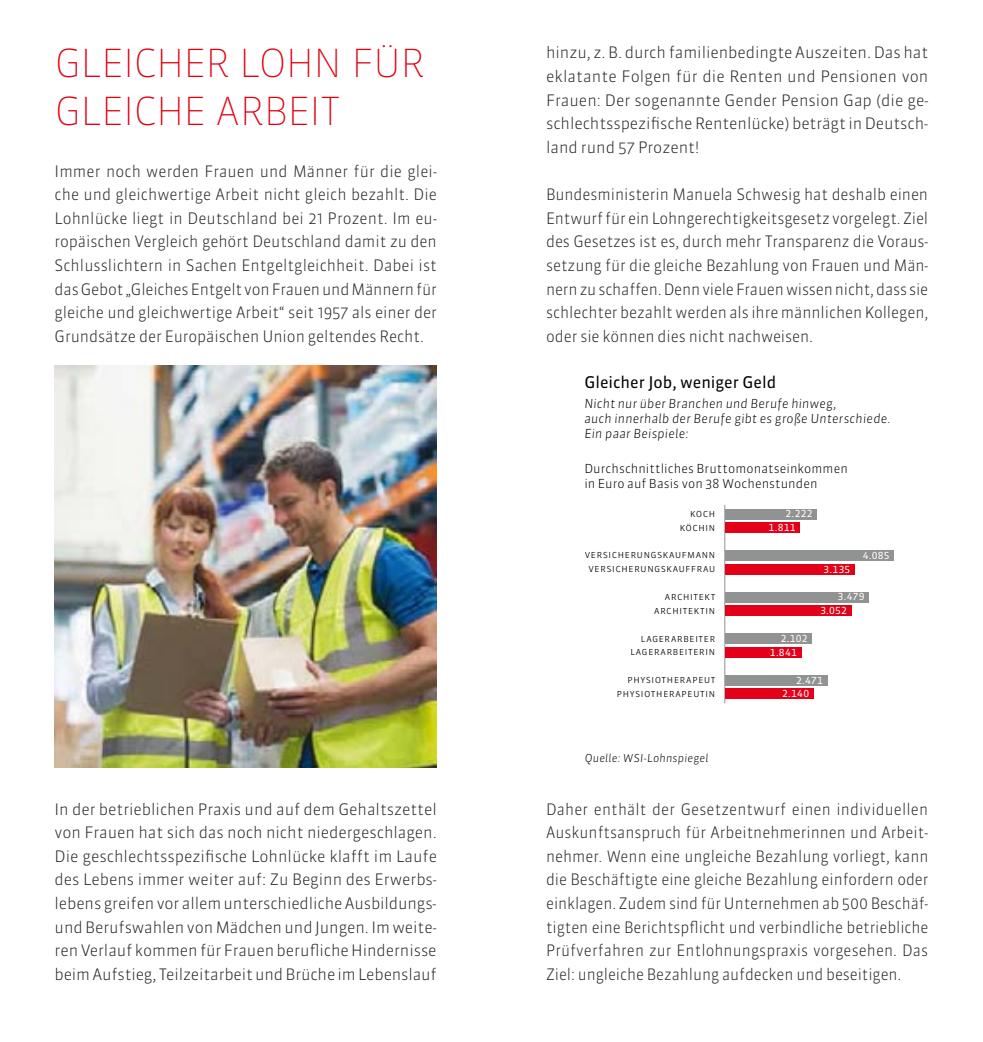
<style>
.page{position:relative;width:983px;height:1042px;background:#fff}
.page>*{position:absolute;margin:0;border:0;box-sizing:border-box;transform-origin:0 0}
.t1{font:100 38.5px/48.1px "Sanuk Pro";letter-spacing:-.015em;color:#e3000f}
.t2{font:16.1px "Sanuk Pro";color:#000}
.t3{font:300 15.75px/23.6px "Sanuk Pro";letter-spacing:-.005em;color:#282827;text-align:justify}
.t4{font:300 15.75px/23.6px "Sanuk Pro";letter-spacing:-.005em;color:#282827;text-align:justify;scale:.95 1}
.t5{font:300 15.75px/23.6px "Sanuk Pro";letter-spacing:-.005em;color:#282827;text-align:justify;scale:.96 1}
.t6{font:italic 300 12.42px/14.9px "Sanuk Pro";letter-spacing:.015em;color:#000}
.t7{font:300 12.42px/14.9px "Sanuk Pro";letter-spacing:.005em;color:#000}
.t8{font:300 10.85px/13.8px "Sanuk Pro";letter-spacing:.02em;color:#000;text-align:right}
.t9{font:italic 300 10.85px "Sanuk Pro";letter-spacing:.015em;color:#000}
.t10{font:9.62px/13.7px "Sanuk Pro";letter-spacing:.025em;color:#fff;scale:1.05 1}
</style>
<div class="page">
<hr style="left:724px;top:505px;width:1px;height:198px;background:#919292">
<div style="left:724px;top:509px;width:92px;height:10px;background:#919292"></div>
<div style="left:724px;top:522px;width:75px;height:11px;background:#e30018"></div>
<div style="left:724px;top:550px;width:169px;height:11px;background:#919292"></div>
<div style="left:724px;top:564px;width:130px;height:11px;background:#e30018"></div>
<div style="left:724px;top:592px;width:144px;height:10px;background:#919292"></div>
<div style="left:724px;top:605px;width:127px;height:11px;background:#e30018"></div>
<div style="left:724px;top:633px;width:87px;height:11px;background:#919292"></div>
<div style="left:724px;top:647px;width:77px;height:11px;background:#e30018"></div>
<div style="left:724px;top:675px;width:103px;height:10px;background:#919292"></div>
<div style="left:724px;top:688px;width:89px;height:11px;background:#e30018"></div>
<img style="left:55px;top:365px;width:382px;height:402px">
<h1 class="t1" style="left:55px;top:37px;width:371px">GLEICHER LOHN FÜR<br>GLEICHE ARBEIT</h1>
<p class="t3" style="left:55px;top:158px;width:384px">Immer noch werden Frauen und Männer für die glei&shy;che und gleichwertige Arbeit nicht gleich bezahlt. Die Lohnlücke liegt in Deutschland bei 21 Prozent. Im eu&shy;ropäischen Vergleich gehört Deutschland damit zu den Schlusslichtern in Sachen Entgeltgleichheit. Dabei ist das Gebot „Gleiches Entgelt von Frauen und Männern für gleiche und gleichwertige Arbeit“ seit 1957 als einer der Grundsätze der Europäischen Union geltendes Recht.</p>
<p class="t3" style="left:55px;top:796px;width:384px">In der betrieblichen Praxis und auf dem Gehaltszettel von Frauen hat sich das noch nicht niedergeschlagen.<br>Die geschlechtsspezifische Lohnlücke klafft im Laufe des Lebens immer weiter auf: Zu Beginn des Erwerbs&shy;lebens greifen vor allem unterschiedliche Ausbildungs&shy;und Berufswahlen von Mädchen und Jungen. Im weite&shy;ren Verlauf kommen für Frauen berufliche Hindernisse beim Aufstieg, Teilzeitarbeit und Brüche im Lebenslauf</p>
<p class="t3" style="left:546px;top:40px;width:384px">hinzu, z. B. durch familienbedingte Auszeiten. Das hat eklatante Folgen für die Renten und Pensionen von Frauen: Der sogenannte Gender Pension Gap (die ge&shy;schlechtsspezifische Rentenlücke) beträgt in Deutsch&shy;land rund 57 Prozent!</p>
<p class="t5" style="left:546px;top:182px;width:399px">Bundesministerin Manuela Schwesig hat deshalb einen Entwurf für ein Lohngerechtigkeitsgesetz vorgelegt. Ziel des Gesetzes ist es, durch mehr Transparenz die Voraus&shy;setzung für die gleiche Bezahlung von Frauen und Män&shy;nern zu schaffen. Denn viele Frauen wissen nicht, dass sie schlechter bezahlt werden als ihre männlichen Kollegen, oder sie können dies nicht nachweisen.</p>
<p class="t2" style="left:584px;top:371px;width:193px">Gleicher Job, weniger Geld</p>
<p class="t6" style="left:584px;top:396px;width:308px">Nicht nur über Branchen und Berufe hinweg,<br>auch innerhalb der Berufe gibt es große Unterschiede.<br>Ein paar Beispiele:</p>
<p class="t7" style="left:584px;top:461px;width:265px">Durchschnittliches Bruttomonatseinkommen in Euro auf Basis von 38 Wochenstunden</p>
<p class="t8" style="left:679px;top:506px;width:38px">koch köchin</p>
<p class="t8" style="left:584px;top:547px;width:132px;text-align:center">versicherungskaufmann versicherungskauffrau</p>
<p class="t8" style="left:654px;top:589px;width:63px">architekt architektin</p>
<p class="t8" style="left:630px;top:630px;width:87px">lagerarbeiter lagerarbeiterin</p>
<p class="t8" style="left:616px;top:672px;width:101px">physiotherapeut physiotherapeutin</p>
<p class="t10" style="left:768px;top:507px;width:44px;text-indent:17px">2.222<br>1.811</p>
<p class="t10" style="left:862px;top:548px;width:27px">4.085</p>
<p class="t10" style="left:823px;top:562px;width:27px">3.135</p>
<p class="t10" style="left:820px;top:590px;width:44px;text-indent:18px">3.479<br>3.052</p>
<p class="t10" style="left:769px;top:631px;width:38px;text-indent:11px">2.102<br>1.841</p>
<p class="t10" style="left:781px;top:673px;width:40px;text-indent:14px">2.471<br>2.140</p>
<p class="t9" style="left:584px;top:751px;width:125px">Quelle: WSI-Lohnspiegel</p>
<p class="t4" style="left:546px;top:796px;width:404px">Daher enthält der Gesetzentwurf einen individuellen Auskunftsanspruch für Arbeitnehmerinnen und Arbeit&shy;nehmer. Wenn eine ungleiche Bezahlung vorliegt, kann die Beschäftigte eine gleiche Bezahlung einfordern oder einklagen. Zudem sind für Unternehmen ab 500 Beschäf&shy;tigten eine Berichtspflicht und verbindliche betriebliche Prüfverfahren zur Entlohnungspraxis vorgesehen. Das Ziel: ungleiche Bezahlung aufdecken und beseitigen.</p>
</div>
